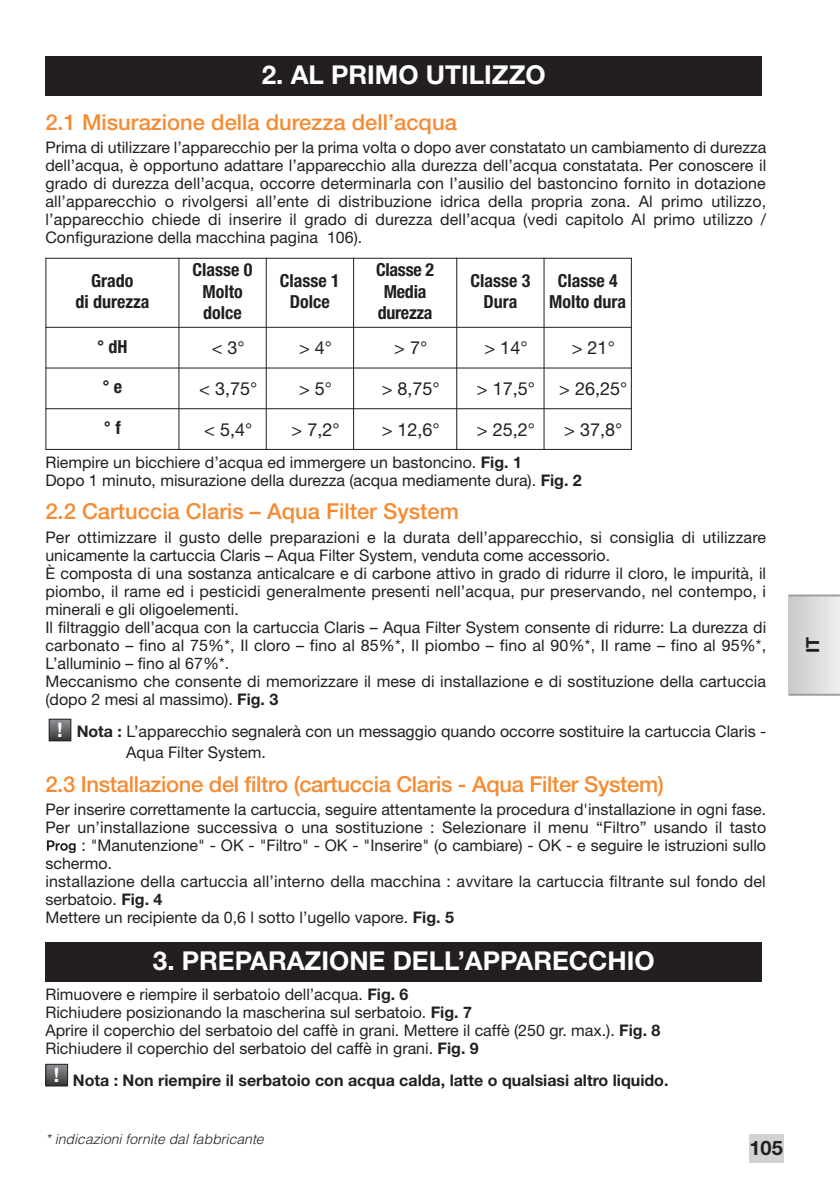
<style>
.page{position:relative;width:840px;height:1191px;background:#fff}
.page>*{position:absolute;margin:0;border:0;box-sizing:border-box;transform-origin:0 0}
.t1{font:700 26px "Helvetica Neue";color:#fff}
.t2{font:500 22px "Helvetica Neue";color:#f58b32}
.t3{font:700 20px "Helvetica Neue";color:#231f20}
.t4{font:700 20px "Helvetica Neue";color:#fff}
.t5{font:700 condensed 18px/21.6px "Helvetica Neue";color:#231f20;text-align:center}
.t6{font:18px "Helvetica Neue";color:#231f20}
.t7{font:700 18px "Helvetica Neue";color:#231f20}
.t8{font:16px/18px "Helvetica Neue";color:#231f20}
.t9{font:16px/21px "Helvetica Neue";color:#231f20}
.t10{font:700 16px "Helvetica Neue";color:#231f20}
.t11{font:italic 300 14px "Helvetica";color:#231f20}
.s1{font-weight:700}
</style>
<div class="page">
<svg style="left:51px;top:720px;width:18px;height:19px"></svg>
<div style="left:49px;top:718px;width:22px;height:23px;border:1px solid #231f20"></div>
<div style="left:45px;top:942px;width:716px;height:40px;background:#231f20"></div>
<hr style="left:45px;top:258px;width:1px;height:192px;background:#231f20">
<hr style="left:178px;top:258px;width:1px;height:192px;background:#231f20">
<hr style="left:265px;top:258px;width:1px;height:192px;background:#231f20">
<hr style="left:353px;top:258px;width:1px;height:192px;background:#231f20">
<hr style="left:456px;top:258px;width:1px;height:192px;background:#231f20">
<hr style="left:543px;top:258px;width:1px;height:192px;background:#231f20">
<hr style="left:630px;top:258px;width:1px;height:192px;background:#231f20">
<hr style="left:45px;top:258px;width:586px;height:1px;background:#231f20">
<hr style="left:45px;top:327px;width:586px;height:1px;background:#231f20">
<hr style="left:45px;top:367px;width:586px;height:1px;background:#231f20">
<hr style="left:45px;top:408px;width:586px;height:1px;background:#231f20">
<hr style="left:45px;top:449px;width:586px;height:1px;background:#231f20">
<div style="left:45px;top:57px;width:716px;height:39px;background:#231f20"></div>
<svg style="left:47px;top:1065px;width:19px;height:19px"></svg>
<div style="left:45px;top:1063px;width:23px;height:23px;border:1px solid #231f20"></div>
<svg style="left:47px;top:840px;width:29px;height:13px"></svg>
<div style="left:748px;top:1134px;width:34px;height:29px;background:#d1d2d4"></div>
<div style="left:788px;top:595px;width:51px;height:99px;background:linear-gradient(to right,#c8c9cb,#ecedef)"></div>
<hr style="left:788px;top:693px;width:51px;height:2px;background:#9d9fa2">
<hr style="left:788px;top:594px;width:51px;height:2px;background:#9d9fa2">
<h1 class="t1" style="left:262px;top:66px;width:285px">2. AL PRIMO UTILIZZO</h1>
<h2 class="t2" style="left:45px;top:114px;width:413px">2.1 Misurazione della durezza dell’acqua</h2>
<p class="t8" style="left:45px;top:140px;width:722px;text-align:justify">Prima di utilizzare l’apparecchio per la prima volta o dopo aver constatato un cambiamento di durezza dell’acqua, è opportuno adattare l’apparecchio alla durezza dell’acqua constatata. Per conoscere il grado di durezza dell’acqua, occorre determinarla con l’ausilio del bastoncino fornito in dotazione all’apparecchio o rivolgersi all’ente di distribuzione idrica della propria zona. Al primo utilizzo, l’apparecchio chiede di inserire il grado di durezza dell’acqua (vedi capitolo Al primo utilizzo / Configurazione della macchina pagina 106).</p>
<p class="t5" style="left:75px;top:271px;width:75px">Grado<br>di durezza</p>
<p class="t5" style="left:192px;top:260px;width:61px">Classe 0<br>Molto dolce</p>
<p class="t5" style="left:280px;top:271px;width:61px">Classe 1<br>Dolce</p>
<p class="t5" style="left:376px;top:260px;width:60px">Classe 2<br>Media durezza</p>
<p class="t5" style="left:470px;top:271px;width:61px">Classe 3<br>Dura</p>
<p class="t5" style="left:548px;top:271px;width:79px">Classe 4<br>Molto dura</p>
<p class="t5" style="left:97px;top:337px;width:32px">° dH</p>
<p class="t6" style="left:211px;top:337px;width:35px">&lt; 3°</p>
<p class="t6" style="left:299px;top:337px;width:35px">&gt; 4°</p>
<p class="t6" style="left:394px;top:337px;width:35px">&gt; 7°</p>
<p class="t6" style="left:484px;top:337px;width:45px">&gt; 14°</p>
<p class="t6" style="left:571px;top:337px;width:45px">&gt; 21°</p>
<p class="t5" style="left:102px;top:377px;width:21px">° e</p>
<p class="t6" style="left:199px;top:378px;width:60px">&lt; 3,75°</p>
<p class="t6" style="left:299px;top:378px;width:35px">&gt; 5°</p>
<p class="t6" style="left:381px;top:378px;width:60px">&gt; 8,75°</p>
<p class="t6" style="left:476px;top:378px;width:60px">&gt; 17,5°</p>
<p class="t6" style="left:559px;top:378px;width:70px">&gt; 26,25°</p>
<p class="t5" style="left:104px;top:418px;width:18px">° f</p>
<p class="t6" style="left:204px;top:418px;width:50px">&lt; 5,4°</p>
<p class="t6" style="left:291px;top:418px;width:50px">&gt; 7,2°</p>
<p class="t6" style="left:381px;top:418px;width:60px">&gt; 12,6°</p>
<p class="t6" style="left:476px;top:418px;width:60px">&gt; 25,2°</p>
<p class="t6" style="left:564px;top:418px;width:60px">&gt; 37,8°</p>
<p class="t8" style="left:45px;top:455px;width:537px">Riempire un bicchiere d’acqua ed immergere un bastoncino. <span class="s1">Fig. 1<br></span>Dopo 1 minuto, misurazione della durezza (acqua mediamente dura). <span class="s1">Fig. 2</span></p>
<h2 class="t2" style="left:45px;top:503px;width:415px">2.2 Cartuccia Claris – Aqua Filter System</h2>
<p class="t8" style="left:45px;top:530px;width:722px">Per ottimizzare il gusto delle preparazioni e la durata dell’apparecchio, si consiglia di utilizzare unicamente la cartuccia Claris – Aqua Filter System, venduta come accessorio.<br>È composta di una sostanza anticalcare e di carbone attivo in grado di ridurre il cloro, le impurità, il piombo, il rame ed i pesticidi generalmente presenti nell’acqua, pur preservando, nel contempo, i minerali e gli oligoelementi.<br>Il filtraggio dell’acqua con la cartuccia Claris – Aqua Filter System consente di ridurre: La durezza di carbonato – fino al 75%*, Il cloro – fino al 85%*, Il piombo – fino al 90%*, Il rame – fino al 95%*, L’alluminio – fino al 67%*.<br>Meccanismo che consente di memorizzare il mese di installazione e di sostituzione della cartuccia (dopo 2 mesi al massimo). <span class="s1">Fig. 3</span></p>
<p class="t9" style="left:126px;top:721px;width:641px;text-indent:-50px"><span class="s1">Nota :</span> L’apparecchio segnalerà con un messaggio quando occorre sostituire la cartuccia Claris -<br>Aqua Filter System.</p>
<h2 class="t2" style="left:45px;top:776px;width:619px">2.3 Installazione del filtro (cartuccia Claris - Aqua Filter System)</h2>
<p class="t8" style="left:45px;top:802px;width:722px">Per inserire correttamente la cartuccia, seguire attentamente la procedura d'installazione in ogni fase.</p>
<p class="t8" style="left:45px;top:820px;width:722px">Per un’installazione successiva o una sostituzione : Selezionare il menu “Filtro” usando il tasto</p>
<p class="t8" style="left:81px;top:838px;width:686px">: "Manutenzione" - OK - "Filtro" - OK - "Inserire" (o cambiare) - OK - e seguire le istruzioni sullo</p>
<p class="t8" style="left:45px;top:856px;width:68px">schermo.</p>
<p class="t8" style="left:45px;top:874px;width:721px">installazione della cartuccia all’interno della macchina : avvitare la cartuccia filtrante sul fondo del</p>
<p class="t8" style="left:45px;top:892px;width:118px">serbatoio. <span class="s1">Fig. 4</span></p>
<p class="t8" style="left:45px;top:910px;width:410px">Mettere un recipiente da 0,6 l sotto l’ugello vapore. <span class="s1">Fig. 5</span></p>
<p class="t4" style="left:57px;top:722px;width:7px">!</p>
<h1 class="t1" style="left:153px;top:951px;width:503px">3. PREPARAZIONE DELL’APPARECCHIO</h1>
<p class="t8" style="left:45px;top:987px;width:616px">Rimuovere e riempire il serbatoio dell’acqua. <span class="s1">Fig. 6<br></span>Richiudere posizionando la mascherina sul serbatoio. <span class="s1">Fig. 7<br></span>Aprire il coperchio del serbatoio del caffè in grani. Mettere il caffè (250 gr. max.). <span class="s1">Fig. 8<br></span>Richiudere il coperchio del serbatoio del caffè in grani. <span class="s1">Fig. 9</span></p>
<p class="t10" style="left:73px;top:1075px;width:596px">Nota : Non riempire il serbatoio con acqua calda, latte o qualsiasi altro liquido.</p>
<p class="t4" style="left:54px;top:1067px;width:7px">!</p>
<p class="t11" style="left:45px;top:1130px;width:223px">*indicazionifornite dalfabbricante</p>
<p class="t3" style="left:749px;top:1140px;width:35px">105</p>
<p class="t7" style="left:805px;top:653px;width:18px;rotate:-90deg">IT</p>
</div>
